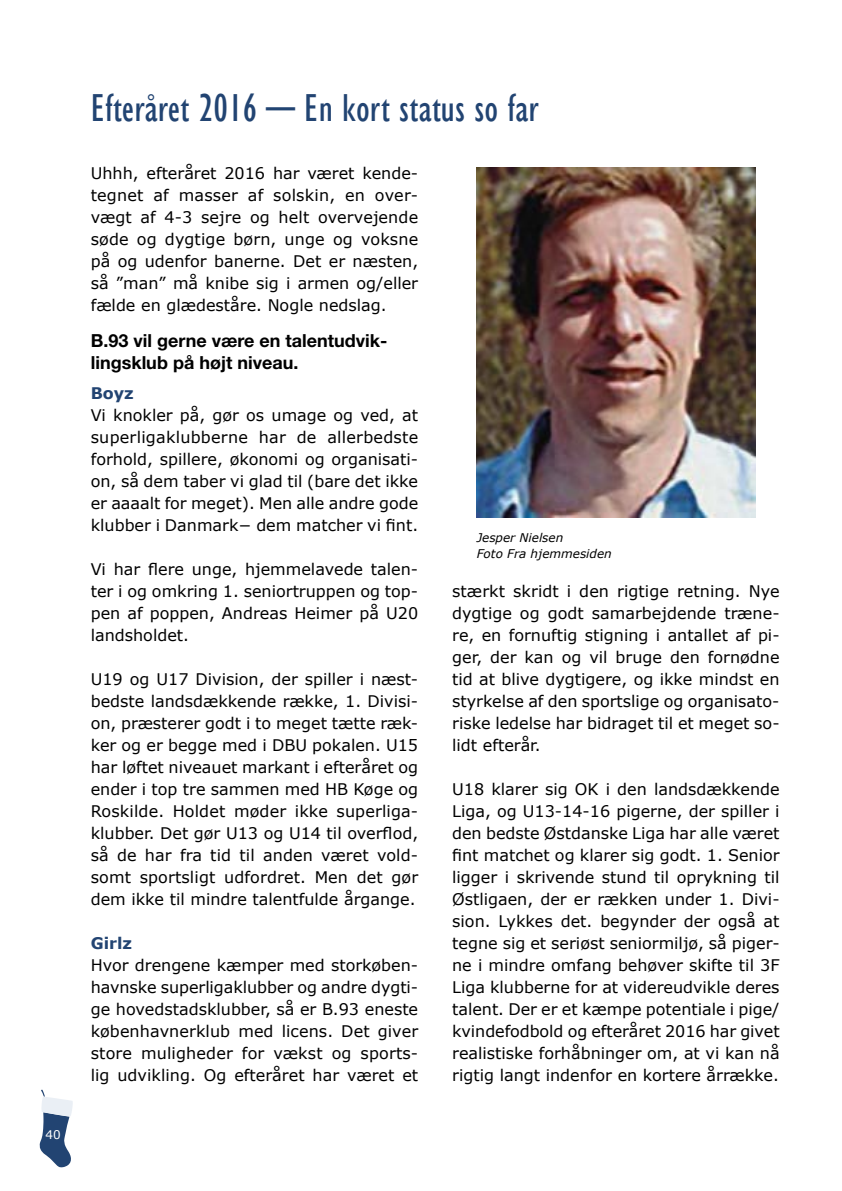
<style>
.page{position:relative;width:842px;height:1191px;background:#fff}
.page>*{position:absolute;margin:0;border:0;box-sizing:border-box;transform-origin:0 0}
.t1{font:condensed 40px "Gill Sans";color:#224472}
.t2{font:700 18px/22px "Helvetica Neue LT Std";color:#000}
.t3{font:16px/22px "Verdana";color:#000;text-align:justify}
.t4{font:700 16px "Verdana";color:#224472}
.t5{font:italic 12px/16px "Verdana";color:#000}
.t6{font:12px "Verdana";color:#fff}
.s1{font-family:"Verdana";font-style:italic;font-stretch:normal}
</style>
<div class="page">
<svg style="left:39px;top:1089px;width:34px;height:78px"></svg>
<img style="left:477px;top:168px;width:278px;height:350px">
<p class="t6" style="left:46px;top:1126px;width:17px">40</p>
<h1 class="t1" style="left:91px;top:85px;width:449px">Efteråret 2016 <span class="s1">─</span> En kort status so far</h1>
<p class="t3" style="left:91px;top:162px;width:329px">Uhhh, efteråret 2016 har været kende&shy;tegnet af masser af solskin, en over&shy;vægt af 4-3 sejre og helt overvejende søde og dygtige børn, unge og voksne på og udenfor banerne. Det er næsten, så ”man” må knibe sig i armen og/eller fælde en glædeståre. Nogle nedslag.</p>
<p class="t2" style="left:91px;top:329px;width:298px">B.93 vil gerne være en talentudvik&shy;lingsklub på højt niveau.</p>
<p class="t4" style="left:91px;top:382px;width:45px">Boyz</p>
<p class="t3" style="left:91px;top:404px;width:329px">Vi knokler på, gør os umage og ved, at superligaklubberne har de allerbedste forhold, spillere, økonomi og organisati&shy;on, så dem taber vi glad til (bare det ikke er aaaalt for meget). Men alle andre gode klubber i Danmark− dem matcher vi fint.</p>
<p class="t3" style="left:91px;top:558px;width:329px">Vi har flere unge, hjemmelavede talen&shy;ter i og omkring 1. seniortruppen og top&shy;pen af poppen, Andreas Heimer på U20 landsholdet.</p>
<p class="t3" style="left:91px;top:668px;width:329px">U19 og U17 Division, der spiller i næst&shy;bedste landsdækkende række, 1. Divisi&shy;on, præsterer godt i to meget tætte ræk&shy;ker og er begge med i DBU pokalen. U15 har løftet niveauet markant i efteråret og ender i top tre sammen med HB Køge og Roskilde. Holdet møder ikke superliga&shy;klubber. Det gør U13 og U14 til overflod, så de har fra tid til anden været vold&shy;somt sportsligt udfordret. Men det gør dem ikke til mindre talentfulde årgange.</p>
<p class="t4" style="left:91px;top:932px;width:43px">Girlz</p>
<p class="t3" style="left:91px;top:954px;width:329px">Hvor drengene kæmper med storkøben&shy;havnske superligaklubber og andre dygti&shy;ge hovedstadsklubber, så er B.93 eneste københavnerklub med licens. Det giver store muligheder for vækst og sports&shy;lig udvikling. Og efteråret har været et</p>
<p class="t5" style="left:477px;top:530px;width:137px">Jesper Nielsen<br>Foto Fra hjemmesiden</p>
<p class="t3" style="left:452px;top:580px;width:329px;text-align:left">stærkt skridt i den rigtige retning. Nye dygtige og godt samarbejdende træne&shy;re, en fornuftig stigning i antallet af pi&shy;ger, der kan og vil bruge den fornødne tid at blive dygtigere, og ikke mindst en styrkelse af den sportslige og organisato&shy;riske ledelse har bidraget til et meget so&shy;lidt efterår.</p>
<p class="t3" style="left:452px;top:778px;width:329px">U18 klarer sig OK i den landsdækkende Liga, og U13-14-16 pigerne, der spiller i den bedste Østdanske Liga har alle været fint matchet og klarer sig godt. 1. Senior ligger i skrivende stund til oprykning til Østligaen, der er rækken under 1. Divi&shy;sion. Lykkes det. begynder der også at tegne sig et seriøst seniormiljø, så piger&shy;ne i mindre omfang behøver skifte til 3F Liga klubberne for at videreudvikle deres talent. Der er et kæmpe potentiale i pige/ kvindefodbold og efteråret 2016 har givet realistiske forhåbninger om, at vi kan nå rigtig langt indenfor en kortere årrække.</p>
</div>
